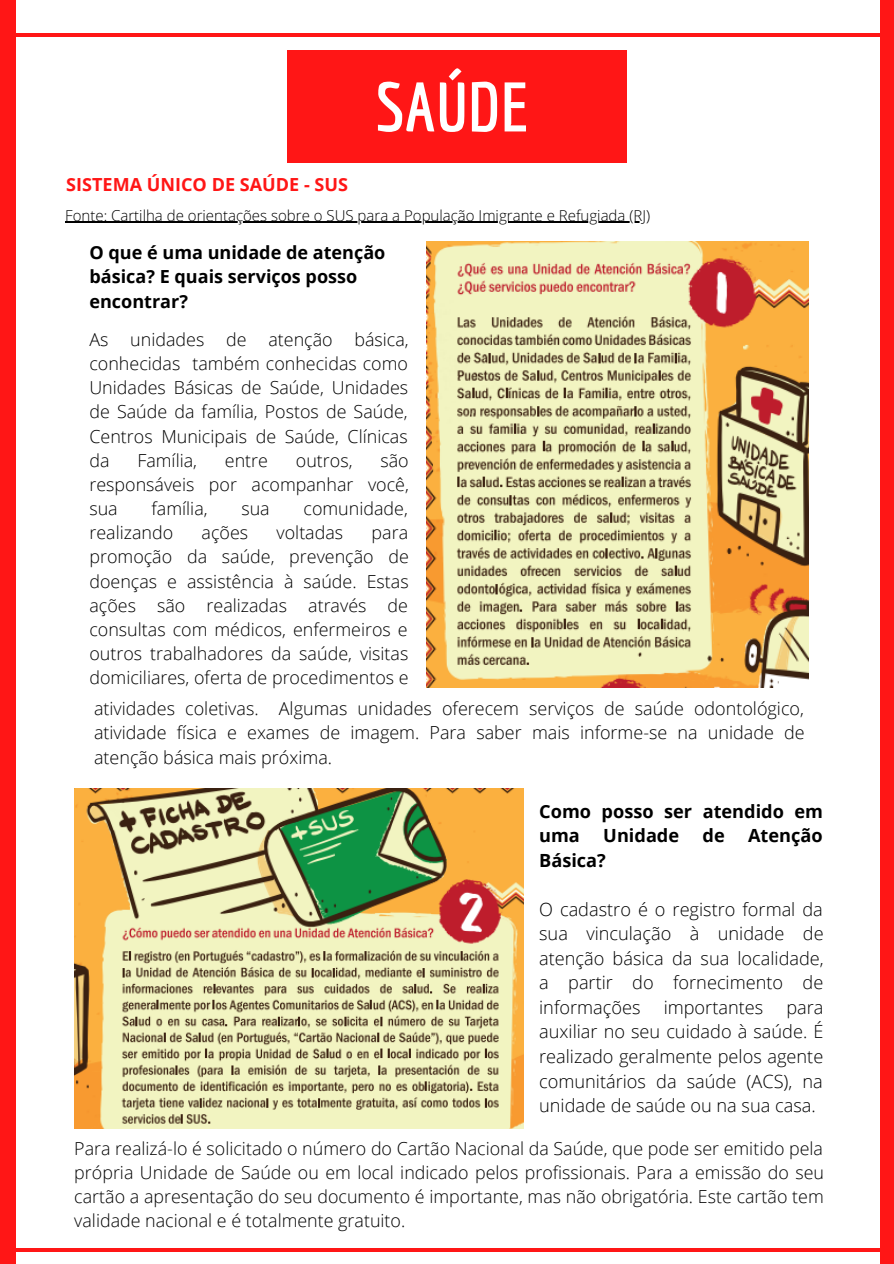
<style>
.page{position:relative;width:894px;height:1264px;background:#fff}
.page>*{position:absolute;margin:0;border:0;box-sizing:border-box;transform-origin:0 0}
.t1{font:700 68.1px "Economica";color:#fff}
.t2{font:300 18.15px/24.5px "Open Sans";color:#000;text-align:justify}
.t3{font:700 18.15px/24.5px "Open Sans";color:#000}
.t4{font:300 18px/24.3px "Open Sans";color:#000;text-align:justify}
.t5{font:700 18px/24.3px "Open Sans";color:#000}
.t6{font:700 18px "Open Sans";color:#ff1616}
.t7{font:300 17.85px/24.2px "Open Sans";color:#000;text-align:justify}
.t8{font:300 15px "Open Sans";color:#000}
</style>
<div class="page">
<hr style="left:5px;top:33px;width:888px;height:4px;background:#ff1616">
<hr style="left:9px;top:1248px;width:884px;height:3px;background:#ff1616">
<div style="left:880px;top:0;width:13px;height:1263px;background:#ff1616"></div>
<div style="left:0;top:0;width:16px;height:1263px;background:#ff1616"></div>
<div style="left:287px;top:51px;width:339px;height:111px;background:#ff1616"></div>
<img style="left:426px;top:242px;width:382px;height:446px">
<img style="left:74px;top:788px;width:450px;height:340px">
<hr style="left:65px;top:222px;width:585px;height:1px;background:#000">
<p class="t6" style="left:66px;top:172px;width:283px">SISTEMA ÚNICO DE SAÚDE - SUS</p>
<h1 class="t1" style="left:375px;top:67px;width:154px">SAÚDE</h1>
<p class="t8" style="left:65px;top:205px;width:586px">Fonte: Cartilha de orientações sobre o SUS para a População Imigrante e Refugiada (RJ)</p>
<p class="t5" style="left:89px;top:240px;width:297px">O que é uma unidade de atenção básica? E quais serviços posso encontrar?</p>
<p class="t7" style="left:89px;top:327px;width:321px">As unidades de atenção básica, conhecidas também conhecidas como Unidades Básicas de Saúde, Unidades de Saúde da família, Postos de Saúde, Centros Municipais de Saúde, Clínicas da</p>
<p class="t7" style="left:137px;top:448px;width:61px">Família,</p>
<p class="t7" style="left:225px;top:448px;width:45px">entre</p>
<p class="t7" style="left:296px;top:448px;width:58px">outros,</p>
<p class="t7" style="left:89px;top:448px;width:321px;text-indent:291px">são responsáveis por acompanhar você, sua</p>
<p class="t7" style="left:151px;top:496px;width:58px">família,</p>
<p class="t7" style="left:241px;top:496px;width:30px">sua</p>
<p class="t7" style="left:303px;top:496px;width:106px">comunidade,</p>
<p class="t7" style="left:89px;top:520px;width:85px">realizando</p>
<p class="t7" style="left:201px;top:520px;width:48px">ações</p>
<p class="t7" style="left:276px;top:520px;width:68px">voltadas</p>
<p class="t7" style="left:89px;top:520px;width:321px;text-indent:282px">para promoção da saúde, prevenção de doenças e assistência à saúde. Estas ações são realizadas através de consultas com médicos, enfermeiros e outros trabalhadores da saúde, visitas domiciliares, oferta de procedimentos e</p>
<p class="t4" style="left:94px;top:696px;width:712px">atividades coletivas. Algumas unidades oferecem serviços de saúde odontológico, atividade física e exames de imagem. Para saber mais informe-se na unidade de atenção básica mais próxima.</p>
<p class="t3" style="left:539px;top:798px;width:285px">Como posso ser atendido em uma</p>
<p class="t3" style="left:603px;top:823px;width:77px">Unidade</p>
<p class="t3" style="left:702px;top:823px;width:24px">de</p>
<p class="t3" style="left:748px;top:823px;width:76px">Atenção</p>
<p class="t3" style="left:539px;top:847px;width:68px">Básica?</p>
<p class="t2" style="left:539px;top:896px;width:286px">O cadastro é o registro formal da sua vinculação à unidade de atenção básica da sua localidade, a partir do fornecimento de informações</p>
<p class="t2" style="left:663px;top:994px;width:101px">importantes</p>
<p class="t2" style="left:539px;top:994px;width:286px;text-indent:247px">para auxiliar no seu cuidado à saúde. É realizado geralmente pelos agente comunitários da saúde (ACS), na unidade de saúde ou na sua casa.</p>
<p class="t7" style="left:74px;top:1135px;width:751px">Para realizá-lo é solicitado o número do Cartão Nacional da Saúde, que pode ser emitido pela própria Unidade de Saúde ou em local indicado pelos profissionais. Para a emissão do seu cartão a apresentação do seu documento é importante, mas não obrigatória. Este cartão tem validade nacional e é totalmente gratuito.</p>
</div>
